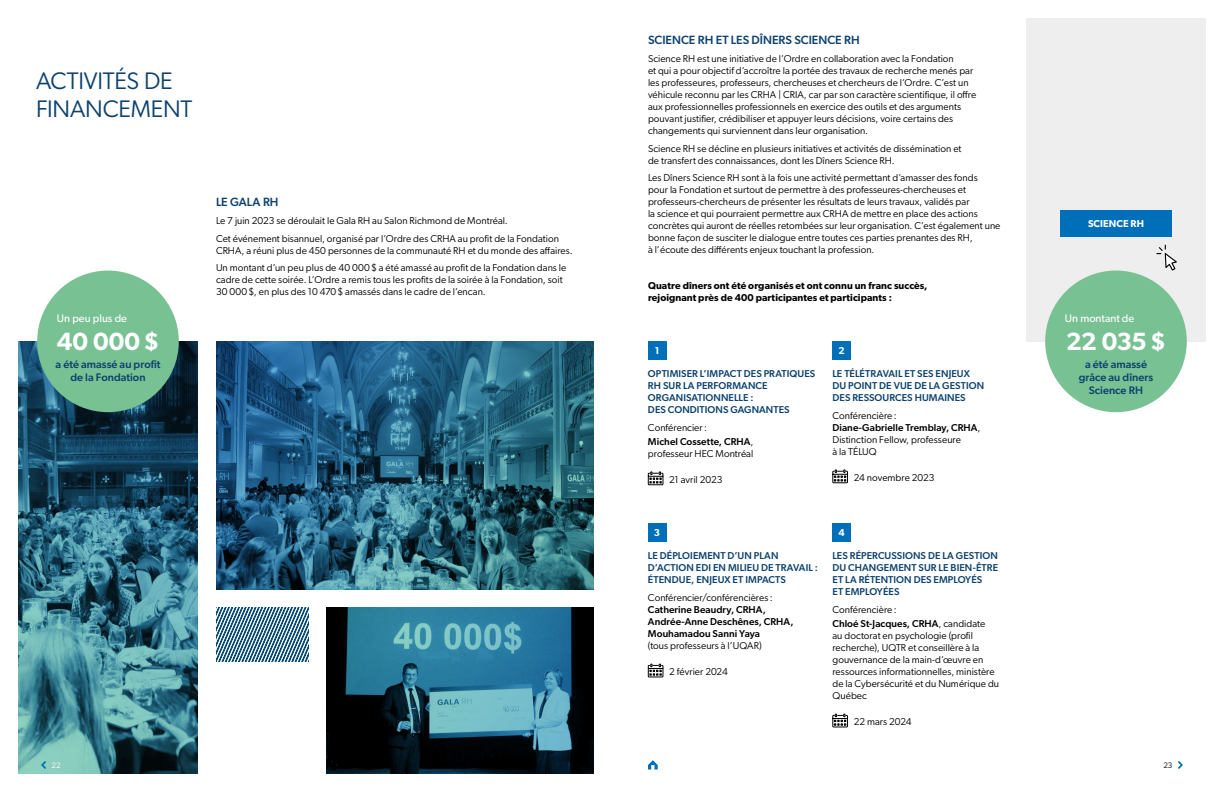
<style>
.page{position:relative;width:1224px;height:792px;background:#fff}
.page>*{position:absolute;margin:0;border:0;box-sizing:border-box;transform-origin:0 0}
.t1{font:600 25px "Gibson";letter-spacing:-.015em;color:#fff}
.t2{font:24px/28.8px "Gibson";letter-spacing:-.01em;color:#0d426f}
.t3{font:500 12px "Gibson";color:#0d426f}
.t4{font:500 11px/13px "Gibson";color:#0d426f;text-align:center}
.t5{font:11px "Gibson";color:#fff}
.t6{font:10px/12px "Gibson";letter-spacing:.005em;color:#000}
.t7{font:500 10px/12px "Gibson";letter-spacing:.01em;color:#0d426f}
.t8{font:500 10px/12px "Gibson";letter-spacing:.005em;color:#000}
.t9{font:600 10px/12px "Gibson";letter-spacing:.01em;color:#000}
.t10{font:600 10px "Gibson";letter-spacing:.01em;color:#fff}
.t11{font:8px "Gibson";color:#fff}
.t12{font:8px "Gibson";color:#000}
.s1{font-weight:400}
.s2{font-weight:500}
</style>
<div class="page">
<div style="left:1026px;top:18px;width:180px;height:323px;background:#eee"></div>
<img style="left:18px;top:341px;width:180px;height:433px">
<img style="left:216px;top:341px;width:378px;height:248px">
<img style="left:327px;top:607px;width:267px;height:167px">
<div style="left:37px;top:271px;width:142px;height:141px;background:#78c193;border-radius:50%"></div>
<div style="left:1060px;top:210px;width:112px;height:27px;background:#006fb9"></div>
<div style="left:1045px;top:271px;width:142px;height:141px;background:#78c193;border-radius:50%"></div>
<div style="left:648px;top:341px;width:18px;height:18px;background:#006fb9"></div>
<svg style="left:648px;top:471px;width:16px;height:14px"></svg>
<div style="left:648px;top:524px;width:18px;height:18px;background:#006fb9"></div>
<svg style="left:648px;top:663px;width:16px;height:15px"></svg>
<div style="left:832px;top:341px;width:19px;height:18px;background:#006fb9"></div>
<svg style="left:832px;top:469px;width:16px;height:14px"></svg>
<div style="left:832px;top:524px;width:19px;height:18px;background:#006fb9"></div>
<svg style="left:832px;top:713px;width:16px;height:15px"></svg>
<svg style="left:1156px;top:244px;width:21px;height:27px"></svg>
<svg style="left:1178px;top:761px;width:5px;height:8px"></svg>
<svg style="left:41px;top:761px;width:5px;height:8px"></svg>
<svg style="left:648px;top:760px;width:10px;height:10px"></svg>
<svg style="left:216px;top:607px;width:93px;height:55px"></svg>
<h2 class="t2" style="left:36px;top:66px;width:158px">ACTIVITÉS DE<br>FINANCEMENT</h2>
<p class="t3" style="left:216px;top:195px;width:64px">LE GALA RH</p>
<p class="t6" style="left:216px;top:212px;width:345px;line-height:17.7px">Le 7 juin 2023 se déroulait le Gala RH au Salon Richmond de Montréal.<br>Cet événement bisannuel, organisé par l’Ordre des CRHA au profit de la Fondation</p>
<p class="t6" style="left:216px;top:241px;width:358px;line-height:17.7px">CRHA, a réuni plus de 450 personnes de la communauté RH et du monde des affaires.<br>Un montant d’un peu plus de 40 000$ a été amassé au profit de la Fondation dans le</p>
<p class="t6" style="left:216px;top:274px;width:348px">cadre de cette soirée. L’Ordre a remis tous les profits de la soirée à la Fondation, soit<br>30 000$, en plus des 10 470$ amassés dans le cadre de l’encan.</p>
<p class="t3" style="left:648px;top:33px;width:213px">SCIENCE RH ET LES DÎNERS SCIENCE RH</p>
<p class="t6" style="left:648px;top:52px;width:330px">Science RH est une initiative de l’Ordre en collaboration avec la Fondation<br>et qui a pour objectif d’accroître la portée des travaux de recherche menés par les professeures, professeurs, chercheuses et chercheurs de l’Ordre. C’est un véhicule reconnu par les CRHA | CRIA, car par son caractère scientifique, il offre aux professionnelles professionnels en exercice des outils et des arguments pouvant justifier, crédibiliser et appuyer leurs décisions, voire certains des changements qui surviennent dans leur organisation.</p>
<p class="t6" style="left:648px;top:142px;width:315px">Science RH se décline en plusieurs initiatives et activités de dissémination et de transfert des connaissances, dont les Dîners Science RH.</p>
<p class="t6" style="left:648px;top:172px;width:354px">Les Dîners Science RH sont à la fois une activité permettant d’amasser des fonds<br>pour la Fondation et surtout de permettre à des professeures-chercheuses et professeurs-chercheurs de présenter les résultats de leurs travaux, validés par<br>la science et qui pourraient permettre aux CRHA de mettre en place des actions concrètes qui auront de réelles retombées sur leur organisation. C’est également une bonne façon de susciter le dialogue entre toutes ces parties prenantes des RH,<br>à l’écoute des différents enjeux touchant la profession.</p>
<p class="t9" style="left:648px;top:279px;width:281px">Quatre dîners ont été organisés et ont connu un franc succès, rejoignant près de 400 participantes et participants :</p>
<p class="t10" style="left:1088px;top:218px;width:57px">SCIENCE RH</p>
<p class="t5" style="left:57px;top:311px;width:72px">Un peu plus de</p>
<p class="t5" style="left:1065px;top:311px;width:71px">Un montant de</p>
<h1 class="t1" style="left:57px;top:327px;width:104px">40 000$</h1>
<p class="t4" style="left:55px;top:358px;width:107px">a été amassé au profit de la Fondation</p>
<p class="t10" style="left:655px;top:344px;width:6px">1</p>
<p class="t7" style="left:648px;top:367px;width:169px">OPTIMISER L’IMPACT DES PRATIQUES<br>RH SUR LA PERFORMANCE<br>ORGANISATIONNELLE :<br>DES CONDITIONS GAGNANTES</p>
<p class="t8" style="left:648px;top:420px;width:107px;line-height:14px"><span class="s1">Conférencier:<br></span>Michel Cossette, CRHA<span class="s1">,</span></p>
<p class="t6" style="left:648px;top:447px;width:107px">professeur HEC Montréal</p>
<p class="t6" style="left:669px;top:473px;width:55px">21 avril 2023</p>
<p class="t10" style="left:838px;top:344px;width:8px">2</p>
<p class="t7" style="left:832px;top:367px;width:153px">LE TÉLÉTRAVAIL ET SES ENJEUX<br>DU POINT DE VUE DE LA GESTION<br>DES RESSOURCES HUMAINES</p>
<p class="t6" style="left:832px;top:409px;width:149px">Conférencière:<br><span class="s2">Diane-Gabrielle Tremblay, CRHA</span>,<br>Distinction Fellow, professeure<br>à la TÉLUQ</p>
<p class="t6" style="left:854px;top:471px;width:82px">24 novembre 2023</p>
<h1 class="t1" style="left:1066px;top:327px;width:101px">22 035 $</h1>
<p class="t4" style="left:1079px;top:358px;width:76px">a été amassé grâce au dîners<br>Science RH</p>
<p class="t10" style="left:654px;top:527px;width:8px">3</p>
<p class="t7" style="left:648px;top:550px;width:172px">LE DÉPLOIEMENT D’UN PLAN<br>D’ACTION EDI EN MILIEU DE TRAVAIL :<br>ÉTENDUE, ENJEUX ET IMPACTS</p>
<p class="t6" style="left:648px;top:591px;width:126px">Conférencier/conférencières :</p>
<p class="t8" style="left:648px;top:603px;width:147px">Catherine Beaudry, CRHA,<br>Andrée-Anne Deschênes, CRHA,<br>Mouhamadou Sanni Yaya</p>
<p class="t6" style="left:648px;top:639px;width:115px">(tous professeurs à l’UQAR)</p>
<p class="t6" style="left:669px;top:665px;width:60px">2 février 2024</p>
<p class="t10" style="left:838px;top:527px;width:8px">4</p>
<p class="t7" style="left:832px;top:550px;width:167px">LES RÉPERCUSSIONS DE LA GESTION<br>DU CHANGEMENT SUR LE BIEN-ÊTRE<br>ET LA RÉTENTION DES EMPLOYÉS<br>ET EMPLOYÉES</p>
<p class="t6" style="left:832px;top:602px;width:154px;line-height:14px">Conférencière:<br><span class="s2">Chloé St-Jacques, CRHA</span>, candidate</p>
<p class="t6" style="left:832px;top:629px;width:168px">au doctorat en psychologie (profil recherche), UQTR et conseillère à la gouvernance de la main-d’œuvre en ressources informationnelles, ministère de la Cybersécurité et du Numérique du<br>Québec</p>
<p class="t6" style="left:854px;top:715px;width:59px">22 mars 2024</p>
<p class="t11" style="left:52px;top:760px;width:11px">22</p>
<p class="t12" style="left:1163px;top:760px;width:11px">23</p>
</div>
